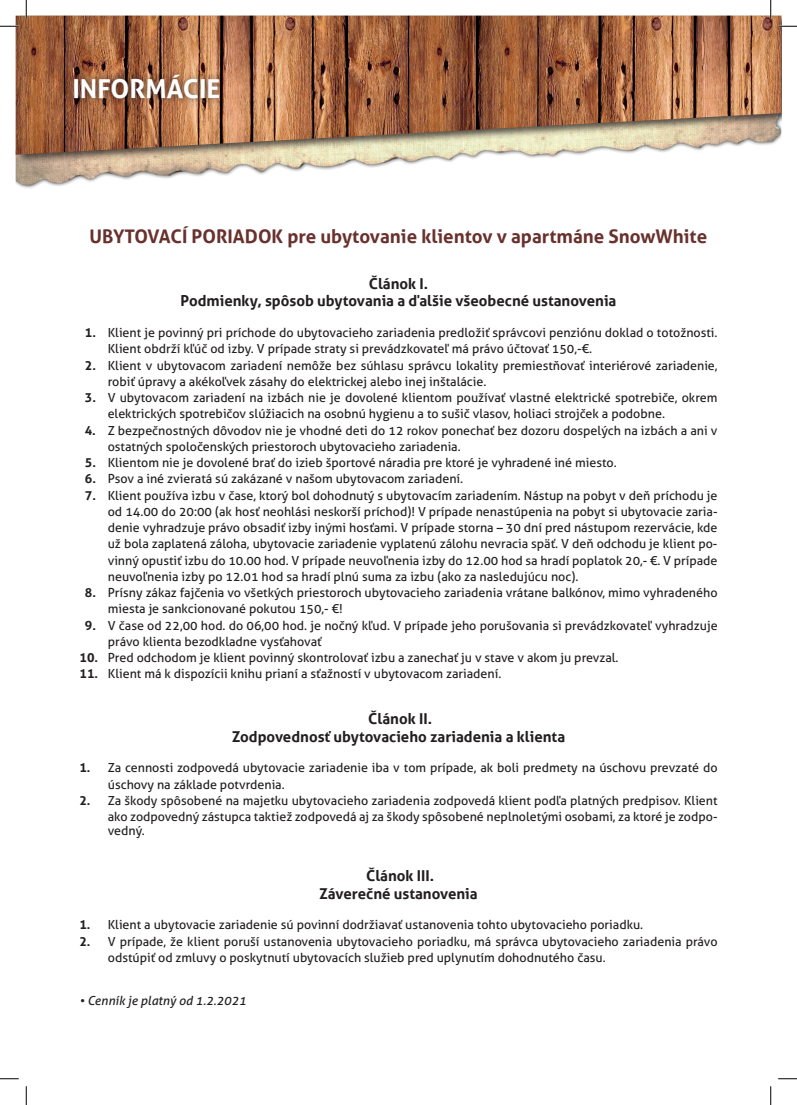
<style>
.page{position:relative;width:797px;height:1105px;background:#fff}
.page>*{position:absolute;margin:0;border:0;box-sizing:border-box;transform-origin:0 0}
.t1{font:700 26.12px "Aller";color:#fff}
.t2{font:700 18.75px "Aller";color:#68312d}
.t3{font:700 15px/17.2px "Aller";color:#231f20;text-align:center}
.t4{font:12.5px/16.2px "Aller";color:#231f20}
.t5{font:italic 12.5px "Aller";color:#231f20}
.s1{font-weight:700}
</style>
<div class="page">
<img style="left:16px;top:165px;width:369px;height:23px">
<div style="left:16px;top:16px;width:765px;height:149px;background:#231f20;opacity:.75"></div>
<img style="left:16px;top:16px;width:765px;height:139px">
<div style="left:66px;top:67px;width:161px;height:39px;background:#231f20;opacity:.75"></div>
<svg style="left:0;top:25px;width:19px;height:2px"></svg>
<svg style="left:778px;top:25px;width:19px;height:2px"></svg>
<svg style="left:0;top:1078px;width:19px;height:1px"></svg>
<svg style="left:778px;top:1078px;width:19px;height:1px"></svg>
<svg style="left:25px;top:0;width:2px;height:19px"></svg>
<svg style="left:25px;top:1086px;width:2px;height:19px"></svg>
<svg style="left:770px;top:0;width:1px;height:19px"></svg>
<svg style="left:770px;top:1086px;width:1px;height:19px"></svg>
<h1 class="t1" style="left:72px;top:73px;width:149px">INFORMÁCIE</h1>
<h2 class="t2" style="left:90px;top:225px;width:619px">UBYTOVACÍ PORIADOK pre ubytovanie klientov v apartmáne SnowWhite</h2>
<p class="t3" style="left:180px;top:275px;width:437px">Článok I.<br>Podmienky, spôsob ubytovania a ďalšie všeobecné ustanovenia</p>
<p class="t4" style="left:108px;top:324px;width:611px;text-indent:-23px"><span class="s1">1.</span> Klient je povinný pri príchode do ubytovacieho zariadenia predložiť správcovi penziónu doklad o totožnosti.<br>Klient obdrží kľúč od izby. V prípade straty si prevádzkovateľ má právo účtovať 150,-€.</p>
<p class="t4" style="left:108px;top:357px;width:611px;text-indent:-23px"><span class="s1">2.</span> Klient v ubytovacom zariadení nemôže bez súhlasu správcu lokality premiestňovať interiérové zariadenie, robiť úpravy a akékoľvek zásahy do elektrickej alebo inej inštalácie.</p>
<p class="t4" style="left:108px;top:389px;width:611px;text-indent:-23px"><span class="s1">3.</span> V ubytovacom zariadení na izbách nie je dovolené klientom používať vlastné elektrické spotrebiče, okrem elektrických spotrebičov slúžiacich na osobnú hygienu a to sušič vlasov, holiaci strojček a podobne.</p>
<p class="t4" style="left:108px;top:422px;width:611px;text-indent:-23px"><span class="s1">4.</span> Z bezpečnostných dôvodov nie je vhodné deti do 12 rokov ponechať bez dozoru dospelých na izbách a ani v ostatných spoločenských priestoroch ubytovacieho zariadenia.</p>
<p class="t4" style="left:85px;top:454px;width:533px"><span class="s1">5.</span> Klientom nie je dovolené brať do izieb športové náradia pre ktoré je vyhradené iné miesto.</p>
<p class="t4" style="left:85px;top:471px;width:380px"><span class="s1">6.</span> Psov a iné zvieratá sú zakázané v našom ubytovacom zariadení.</p>
<p class="t4" style="left:108px;top:487px;width:611px;text-align:justify;text-indent:-23px"><span class="s1">7.</span> Klient používa izbu v čase, ktorý bol dohodnutý s ubytovacím zariadením. Nástup na pobyt v deň príchodu je od 14.00 do 20:00 (ak hosť neohlási neskorší príchod)! V prípade nenastúpenia na pobyt si ubytovacie zaria&shy;denie vyhradzuje právo obsadiť izby inými hosťami. V prípade storna – 30 dní pred nástupom rezervácie, kde už bola zaplatená záloha, ubytovacie zariadenie vyplatenú zálohu nevracia späť. V deň odchodu je klient po&shy;vinný opustiť izbu do 10.00 hod. V prípade neuvoľnenia izby do 12.00 hod sa hradí poplatok 20,- €. V prípade neuvoľnenia izby po 12.01 hod sa hradí plnú suma za izbu (ako za nasledujúcu noc).</p>
<p class="t4" style="left:108px;top:584px;width:611px;text-indent:-23px"><span class="s1">8.</span> Prísny zákaz fajčenia vo všetkých priestoroch ubytovacieho zariadenia vrátane balkónov, mimo vyhradeného miesta je sankcionované pokutou 150,- €!</p>
<p class="t4" style="left:108px;top:617px;width:611px;text-indent:-23px"><span class="s1">9.</span> V čase od 22,00 hod. do 06,00 hod. je nočný kľud. V prípade jeho porušovania si prevádzkovateľ vyhradzuje právo klienta bezodkladne vysťahovať</p>
<p class="t4" style="left:79px;top:649px;width:540px"><span class="s1">10.</span> Pred odchodom je klient povinný skontrolovať izbu a zanechať ju v stave v akom ju prevzal.</p>
<p class="t4" style="left:79px;top:666px;width:423px"><span class="s1">11.</span> Klient má k dispozícii knihu prianí a sťažností v ubytovacom zariadení.</p>
<p class="t3" style="left:232px;top:710px;width:335px">Článok II.<br>Zodpovednosť ubytovacieho zariadenia a klienta</p>
<p class="t4" style="left:108px;top:760px;width:611px;text-indent:-28px"><span class="s1">1.</span> Za cennosti zodpovedá ubytovacie zariadenie iba v tom prípade, ak boli predmety na úschovu prevzaté do úschovy na základe potvrdenia.</p>
<p class="t4" style="left:79px;top:792px;width:639px;text-align:right"><span class="s1">2.</span> Za škody spôsobené na majetku ubytovacieho zariadenia zodpovedá klient podľa platných predpisov. Klient ako zodpovedný zástupca taktiež zodpovedá aj za škody spôsobené neplnoletými osobami, za ktoré je zodpo-</p>
<p class="t4" style="left:108px;top:823px;width:39px">vedný.</p>
<p class="t3" style="left:319px;top:867px;width:160px">Článok III.<br>Záverečné ustanovenia</p>
<p class="t4" style="left:79px;top:917px;width:565px"><span class="s1">1.</span> Klient a ubytovacie zariadenie sú povinní dodržiavať ustanovenia tohto ubytovacieho poriadku.</p>
<p class="t4" style="left:108px;top:933px;width:611px;text-indent:-28px"><span class="s1">2.</span> V prípade, že klient poruší ustanovenia ubytovacieho poriadku, má správca ubytovacieho zariadenia právo odstúpiť od zmluvy o poskytnutí ubytovacích služieb pred uplynutím dohodnutého času.</p>
<p class="t5" style="left:79px;top:993px;width:168px">• Cenník je platný od 1.2.2021</p>
</div>
